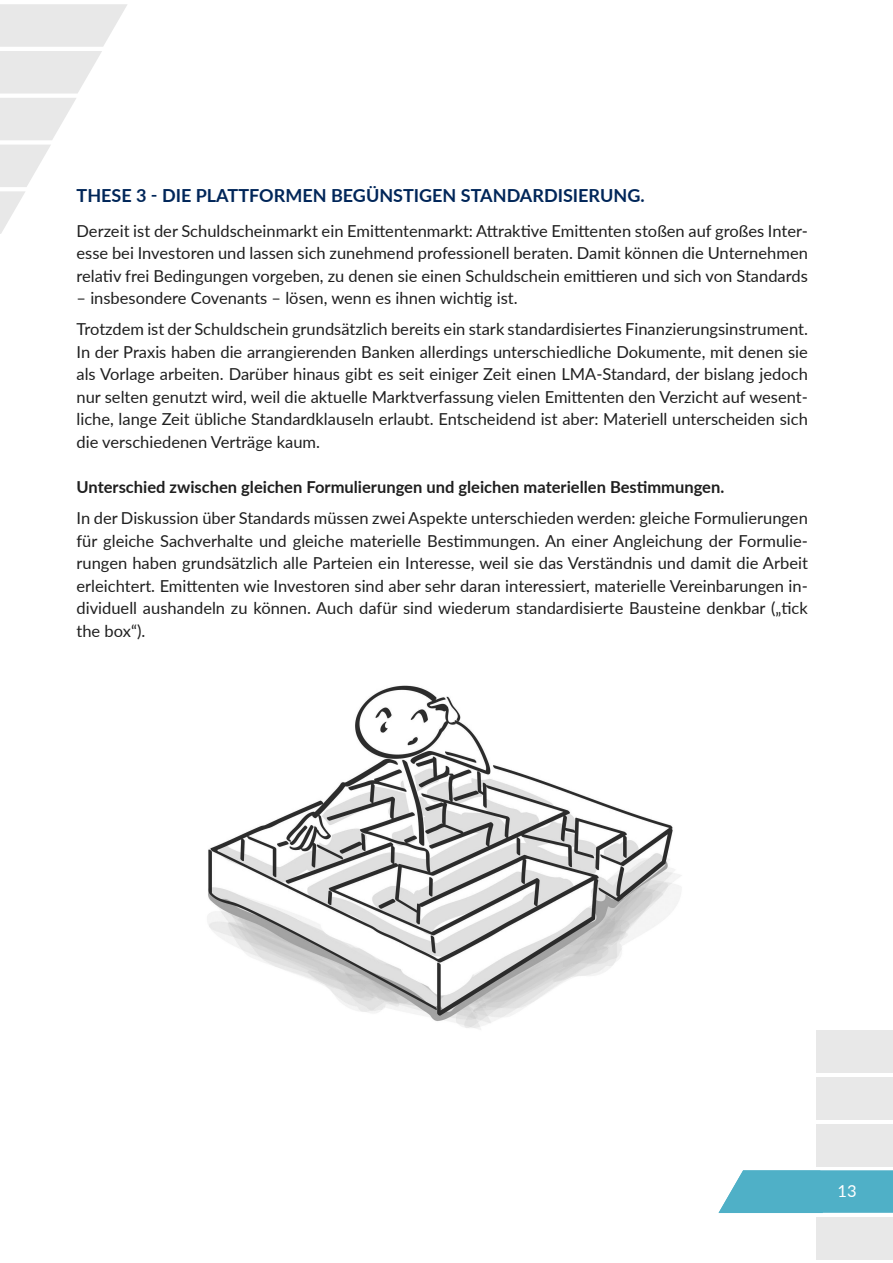
<style>
.page{position:relative;width:893px;height:1263px;background:#fff}
.page>*{position:absolute;margin:0;border:0;box-sizing:border-box;transform-origin:0 0}
.These{font:700 18px "Lato";color:#002659}
.t1{font:16.5px/22.5px "Lato";color:#1f1f1f;text-align:justify}
.H4_-_diagramme{font:700 16.5px "Lato";color:#1f1f1f}
.t2{font:16.5px "Lato";color:#fff}
</style>
<div class="page">
<div style="left:816px;top:1030px;width:77px;height:43px;background:#e8e8e8"></div>
<div style="left:816px;top:1077px;width:77px;height:42px;background:#e8e8e8"></div>
<div style="left:816px;top:1124px;width:77px;height:42px;background:#e8e8e8"></div>
<div style="left:816px;top:1217px;width:77px;height:43px;background:#e8e8e8"></div>
<svg style="left:0;top:4px;width:127px;height:230px"></svg>
<img style="left:207px;top:685px;width:474px;height:345px">
<svg style="left:719px;top:1170px;width:174px;height:43px;background:#5bb5cb"></svg>
<p class="These" style="left:77px;top:182px;width:570px">THESE 3 - DIE PLATTFORMEN BEGÜNSTIGEN STANDARDISIERUNG.</p>
<p class="t1" style="left:77px;top:219px;width:733px">Derzeit ist der Schuldscheinmarkt ein Emittentenmarkt: Attraktive Emittenten stoßen auf großes Inter&shy;esse bei Investoren und lassen sich zunehmend professionell beraten. Damit können die Unternehmen relativ frei Bedingungen vorgeben, zu denen sie einen Schuldschein emittieren und sich von Standards</p>
<p class="t1" style="left:77px;top:286px;width:443px">– insbesondere Covenants – lösen, wenn es ihnen wichtig ist.</p>
<p class="t1" style="left:77px;top:317px;width:733px">Trotzdem ist der Schuldschein grundsätzlich bereits ein stark standardisiertes Finanzierungsinstrument.<br>In der Praxis haben die arrangierenden Banken allerdings unterschiedliche Dokumente, mit denen sie als Vorlage arbeiten. Darüber hinaus gibt es seit einiger Zeit einen LMA-Standard, der bislang jedoch nur selten genutzt wird, weil die aktuelle Marktverfassung vielen Emittenten den Verzicht auf wesent&shy;liche, lange Zeit übliche Standardklauseln erlaubt. Entscheidend ist aber: Materiell unterscheiden sich die verschiedenen Verträge kaum.</p>
<p class="H4_-_diagramme" style="left:77px;top:475px;width:649px">Unterschied zwischen gleichen Formulierungen und gleichen materiellen Bestimmungen.</p>
<p class="t1" style="left:77px;top:506px;width:733px">In der Diskussion über Standards müssen zwei Aspekte unterschieden werden: gleiche Formulierungen für gleiche Sachverhalte und gleiche materielle Bestimmungen. An einer Angleichung der Formulie&shy;rungen haben grundsätzlich alle Parteien ein Interesse, weil sie das Verständnis und damit die Arbeit erleichtert. Emittenten wie Investoren sind aber sehr daran interessiert, materielle Vereinbarungen in&shy;dividuell aushandeln zu können. Auch dafür sind wiederum standardisierte Bausteine denkbar („tick the box“).</p>
<p class="t2" style="left:837px;top:1179px;width:21px">13</p>
</div>
